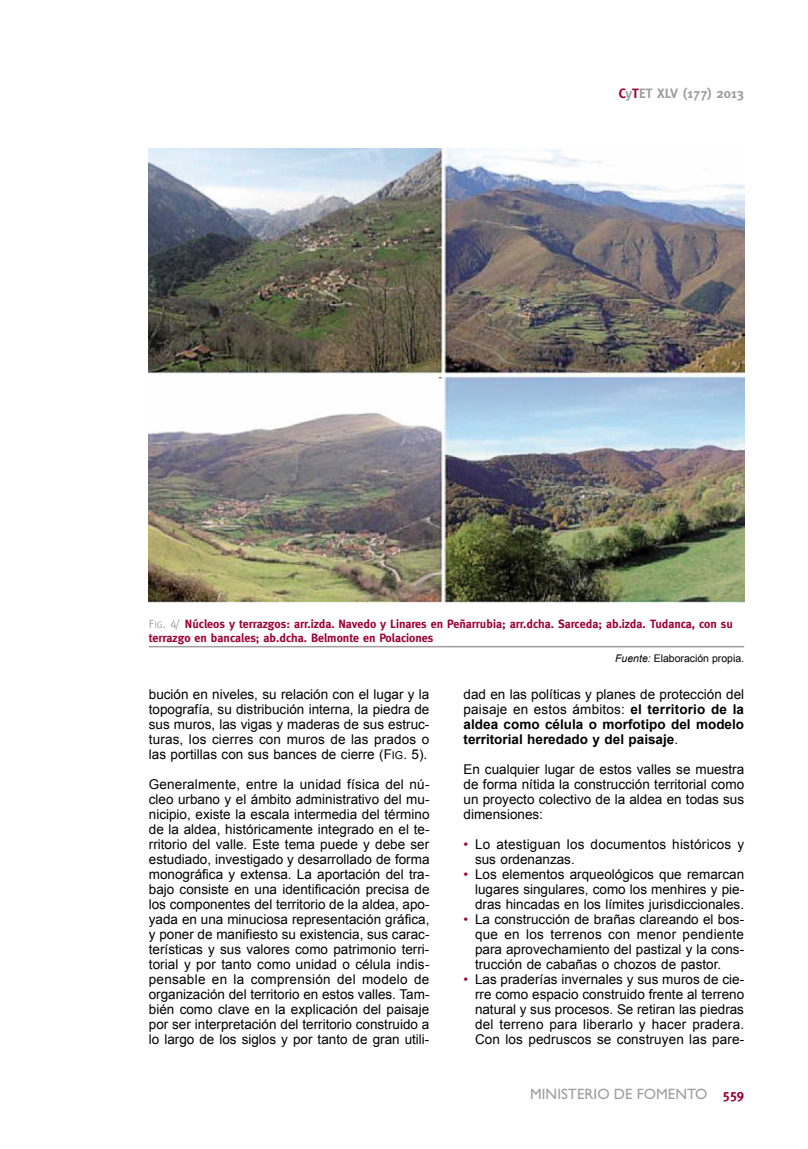
<style>
.page{position:relative;width:808px;height:1149px;background:#fff}
.page>*{position:absolute;margin:0;border:0;box-sizing:border-box;transform-origin:0 0}
.t1{font:15px "Gill Sans";color:#9f9f9f}
.t2{font:13.5px/15px "Arial";color:#000;text-align:justify}
.t3{font:700 13.5px/15px "Arial";color:#000;text-align:justify}
.t4{font:700 13.5px "Meta";color:#9f9f9f}
.t5{font:700 12px/13.2px "Meta";color:#9c0233}
.t6{font:10.5px "Arial";color:#000}
.s1{color:#9c0233}
.s2{font-family:"Meta Caps SC800";font-weight:400;color:#9f9f9f}
.s3{font-family:"Meta Caps SC800";font-weight:400;font-size:9.6px;color:#9f9f9f}
.s4{font-style:italic}
.s5{font-family:"Arial MT SC800"}
.s6{font-family:"Arial MT SC800";font-size:10.8px}
.s7{font-weight:400}
.s8{font-family:"Meta";font-weight:700;font-size:13.5px;color:#9c0233}
</style>
<div class="page">
<hr style="left:149px;top:645px;width:595px;height:2px;background:#9f9f9f">
<img style="left:149px;top:149px;width:595px;height:453px">
<p class="t4" style="left:619px;top:85px;width:127px"><span class="s1">C</span>y<span class="s1">T</span>ET XLV (177) 2013</p>
<p class="t5" style="left:149px;top:617px;width:586px"><span class="s2">F</span><span class="s3">ig</span><span class="s2">. 4/</span> Núcleos y terrazgos: arr.izda. Navedo y Linares en Peñarrubia; arr.dcha. Sarceda; ab.izda. Tudanca, con su terrazgo en bancales; ab.dcha. Belmonte en Polaciones</p>
<p class="t6" style="left:615px;top:652px;width:130px"><span class="s4">Fuente:</span> Elaboración propia.</p>
<p class="t2" style="left:149px;top:686px;width:282px">bución en niveles, su relación con el lugar y la topografía, su distribución interna, la piedra de sus muros, las vigas y maderas de sus estruc&shy;turas, los cierres con muros de las prados o las portillas con sus bances de cierre (<span class="s5">F</span><span class="s6">ig</span>. 5).</p>
<p class="t2" style="left:149px;top:776px;width:282px">Generalmente, entre la unidad física del nú&shy;cleo urbano y el ámbito administrativo del mu&shy;nicipio, existe la escala intermedia del término de la aldea, históricamente integrado en el te&shy;rritorio del valle. Este tema puede y debe ser estudiado, investigado y desarrollado de forma monográfica y extensa. La aportación del tra&shy;bajo consiste en una identificación precisa de los componentes del territorio de la aldea, apo&shy;yada en una minuciosa representación gráfica, y poner de manifiesto su existencia, sus carac&shy;terísticas y sus valores como patrimonio terri&shy;torial y por tanto como unidad o célula indis&shy;pensable en la comprensión del modelo de organización del territorio en estos valles. Tam&shy;bién como clave en la explicación del paisaje por ser interpretación del territorio construido a lo largo de los siglos y por tanto de gran utili-</p>
<p class="t3" style="left:463px;top:686px;width:282px"><span class="s7">dad en las políticas y planes de protección del paisaje en estos ámbitos:</span> el territorio de la aldea como célula o morfotipo del modelo territorial heredado y del paisaje<span class="s7">.</span></p>
<p class="t2" style="left:463px;top:761px;width:282px">En cualquier lugar de estos valles se muestra de forma nítida la construcción territorial como un proyecto colectivo de la aldea en todas sus dimensiones:</p>
<p class="t2" style="left:475px;top:836px;width:271px;text-indent:-11px"><span class="s1">•</span> Lo atestiguan los documentos históricos y sus ordenanzas.</p>
<p class="t2" style="left:475px;top:866px;width:271px;text-indent:-11px"><span class="s1">•</span> Los elementos arqueológicos que remarcan lugares singulares, como los menhires y pie&shy;dras hincadas en los límites jurisdiccionales.</p>
<p class="t2" style="left:475px;top:911px;width:271px;text-indent:-11px"><span class="s1">•</span> La construcción de brañas clareando el bos&shy;que en los terrenos con menor pendiente para aprovechamiento del pastizal y la cons&shy;trucción de cabañas o chozos de pastor.</p>
<p class="t2" style="left:475px;top:971px;width:271px;text-indent:-11px"><span class="s1">•</span> Las praderías invernales y sus muros de cie&shy;rre como espacio construido frente al terreno natural y sus procesos. Se retiran las piedras del terreno para liberarlo y hacer pradera.<br>Con los pedruscos se construyen las pare-</p>
<p class="t1" style="left:530px;top:1084px;width:216px">MINISTERIO DE FOMENTO <span class="s8">559</span></p>
</div>
